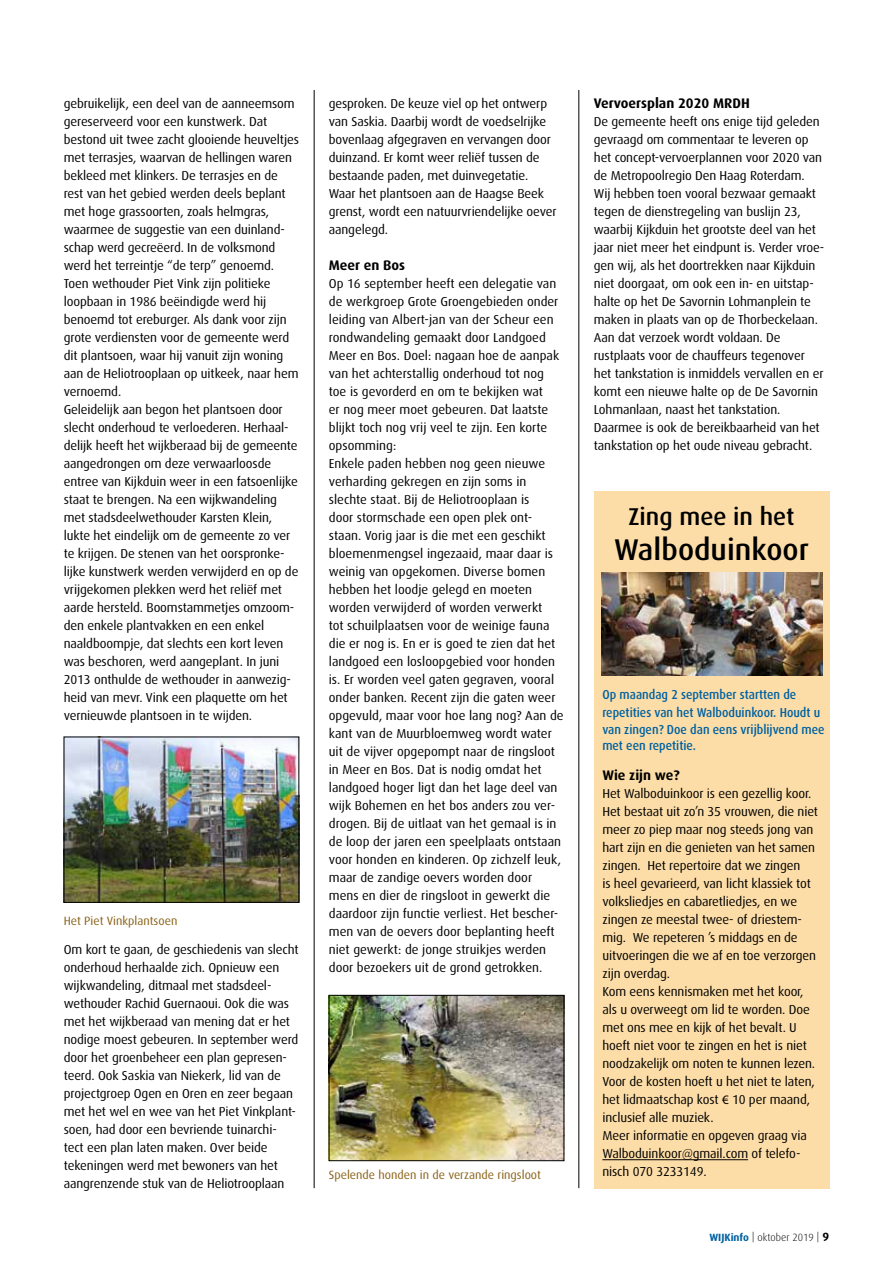
<style>
.page{position:relative;width:893px;height:1263px;background:#fff}
.page>*{position:absolute;margin:0;border:0;box-sizing:border-box;transform-origin:0 0}
.t1{font:500 30px "Dax";color:#000}
.t2{font:500 24.3px "Dax";color:#000}
.t3{font:700 13.8px "Dax";color:#000}
.t4{font:12.9px/18px "Dax";letter-spacing:-.01em;color:#000}
.t5{font:500 12.9px/18px "Dax";color:#0061a1;scale:.92 1}
.t6{font:12px "Dax";color:#896216}
.t7{font:300 10.5px "Dax";color:#000}
.s1{font-family:"Myriad Pro"}
.s2{font-weight:700;color:#0061a1}
.s3{font-weight:700;font-size:12px}
</style>
<div class="page">
<hr style="left:314px;top:90px;width:1px;height:1098px;background:#000">
<hr style="left:579px;top:90px;width:1px;height:1098px;background:#000">
<img style="left:66px;top:739px;width:231px;height:161px">
<img style="left:331px;top:997px;width:231px;height:162px">
<div style="left:329px;top:995px;width:235px;height:166px;border:1px solid #000"></div>
<div style="left:594px;top:491px;width:235px;height:697px;background:#fddda7"></div>
<hr style="left:602px;top:1159px;width:146px;height:1px;background:#000">
<img style="left:601px;top:572px;width:221px;height:104px">
<p class="t4" style="left:64px;top:95px;width:237px">gebruikelijk, een deel van de aanneemsom gereserveerd voor een kunstwerk. Dat bestond uit twee zacht glooiende heuveltjes met terrasjes, waarvan de hellingen waren bekleed met klinkers. De terrasjes en de rest van het gebied werden deels beplant met hoge grassoorten, zoals helmgras, waarmee de suggestie van een duinland&shy;schap werd gecreëerd. In de volksmond werd het terreintje “de terp” genoemd.<br>Toen wethouder Piet Vink zijn politieke loopbaan in 1986 beëindigde werd hij benoemd tot ereburger. Als dank voor zijn grote verdiensten voor de gemeente werd dit plantsoen, waar hij vanuit zijn woning aan de Heliotrooplaan op uitkeek, naar hem vernoemd.<br>Geleidelijk aan begon het plantsoen door slecht onderhoud te verloederen. Herhaal&shy;delijk heeft het wijkberaad bij de gemeente aangedrongen om deze verwaarloosde entree van Kijkduin weer in een fatsoenlijke staat te brengen. Na een wijkwandeling met stadsdeelwethouder Karsten Klein, lukte het eindelijk om de gemeente zo ver te krijgen. De stenen van het oorspronke&shy;lijke kunstwerk werden verwijderd en op de vrijgekomen plekken werd het reliëf met aarde hersteld. Boomstammetjes omzoom&shy;den enkele plantvakken en een enkel naaldboompje, dat slechts een kort leven was beschoren, werd aangeplant. In juni 2013 onthulde de wethouder in aanwezig&shy;heid van mevr. Vink een plaquette om het vernieuwde plantsoen in te wijden.</p>
<p class="t6" style="left:64px;top:914px;width:115px">Het Piet Vinkplantsoen</p>
<p class="t4" style="left:64px;top:941px;width:236px">Om kort te gaan, de geschiedenis van slecht onderhoud herhaalde zich. Opnieuw een wijkwandeling, ditmaal met stadsdeel&shy;wethouder Rachid Guernaoui. Ook die was met het wijkberaad van mening dat er het nodige moest gebeuren. In september werd door het groenbeheer een plan gepresen&shy;teerd. Ook Saskia van Niekerk, lid van de projectgroep Ogen en Oren en zeer begaan met het wel en wee van het Piet Vinkplant&shy;soen, had door een bevriende tuinarchi&shy;tect een plan laten maken. Over beide tekeningen werd met bewoners van het aangrenzende stuk van de Heliotrooplaan</p>
<p class="t4" style="left:329px;top:95px;width:229px">gesproken. De keuze viel op het ontwerp van Saskia. Daarbij wordt de voedselrijke bovenlaag afgegraven en vervangen door duinzand. Er komt weer reliëf tussen de bestaande paden, met duinvegetatie.<br>Waar het plantsoen aan de Haagse Beek grenst, wordt een natuurvriendelijke oever aangelegd.</p>
<p class="t3" style="left:329px;top:257px;width:78px">Meer en Bos</p>
<p class="t4" style="left:329px;top:275px;width:236px">Op 16 september heeft een delegatie van de werkgroep Grote Groengebieden onder leiding van Albert-jan van der Scheur een rondwandeling gemaakt door Landgoed Meer en Bos. Doel: nagaan hoe de aanpak van het achterstallig onderhoud tot nog toe is gevorderd en om te bekijken wat<br>er nog meer moet gebeuren. Dat laatste blijkt toch nog vrij veel te zijn. Een korte opsomming:<br>Enkele paden hebben nog geen nieuwe verharding gekregen en zijn soms in slechte staat. Bij de Heliotrooplaan is<br>door stormschade een open plek ont&shy;staan. Vorig jaar is die met een geschikt bloemenmengsel ingezaaid, maar daar is weinig van opgekomen. Diverse bomen hebben het loodje gelegd en moeten worden verwijderd of worden verwerkt<br>tot schuilplaatsen voor de weinige fauna die er nog is. En er is goed te zien dat het landgoed een losloopgebied voor honden is. Er worden veel gaten gegraven, vooral onder banken. Recent zijn die gaten weer opgevuld, maar voor hoe lang nog? Aan de kant van de Muurbloemweg wordt water uit de vijver opgepompt naar de ringsloot in Meer en Bos. Dat is nodig omdat het landgoed hoger ligt dan het lage deel van wijk Bohemen en het bos anders zou ver&shy;drogen. Bij de uitlaat van het gemaal is in de loop der jaren een speelplaats ontstaan voor honden en kinderen. Op zichzelf leuk, maar de zandige oevers worden door mens en dier de ringsloot in gewerkt die daardoor zijn functie verliest. Het bescher&shy;men van de oevers door beplanting heeft niet gewerkt: de jonge struikjes werden door bezoekers uit de grond getrokken.</p>
<p class="t6" style="left:329px;top:1168px;width:214px">Spelende honden in de verzande ringsloot</p>
<p class="t3" style="left:594px;top:95px;width:157px">Vervoersplan 2020 MRDH</p>
<p class="t4" style="left:594px;top:113px;width:232px">De gemeente heeft ons enige tijd geleden gevraagd om commentaar te leveren op het concept-vervoerplannen voor 2020 van de Metropoolregio Den Haag Roterdam.<br>Wij hebben toen vooral bezwaar gemaakt tegen de dienstregeling van buslijn 23, waarbij Kijkduin het grootste deel van het jaar niet meer het eindpunt is. Verder vroe&shy;gen wij, als het doortrekken naar Kijkduin niet doorgaat, om ook een in- en uitstap&shy;halte op het De Savornin Lohmanplein te maken in plaats van op de Thorbeckelaan.<br>Aan dat verzoek wordt voldaan. De rustplaats voor de chauffeurs tegenover het tankstation is inmiddels vervallen en er komt een nieuwe halte op de De Savornin Lohmanlaan, naast het tankstation.<br>Daarmee is ook de bereikbaarheid van het tankstation op het oude niveau gebracht.</p>
<h2 class="t2" style="left:629px;top:503px;width:167px">Zing mee in het</h2>
<h1 class="t1" style="left:614px;top:533px;width:196px">Walboduinkoor</h1>
<p class="t5" style="left:602px;top:686px;width:238px">Op maandag 2 september startten de repetities van het Walboduinkoor. Houdt u</p>
<p class="t5" style="left:602px;top:721px;width:243px;line-height:16.5px">van zingen? Doe dan eens vrijblijvend mee met een repetitie.</p>
<p class="t3" style="left:602px;top:768px;width:79px">Wie zijn we?</p>
<p class="t4" style="left:602px;top:785px;width:217px">Het Walboduinkoor is een gezellig koor.<br>Het bestaat uit zo’n 35 vrouwen, die niet meer zo piep maar nog steeds jong van hart zijn en die genieten van het samen zingen. Het repertoire dat we zingen<br>is heel gevarieerd, van licht klassiek tot volksliedjes en cabaretliedjes, en we zingen ze meestal twee- of driestem&shy;mig. We repeteren ’s middags en de uitvoeringen die we af en toe verzorgen zijn overdag.<br>Kom eens kennismaken met het koor, als u overweegt om lid te worden. Doe met ons mee en kijk of het bevalt. U hoeft niet voor te zingen en het is niet noodzakelijk om noten te kunnen lezen.<br>Voor de kosten hoeft u het niet te laten, het lidmaatschap kost <span class="s1">€</span> 10 per maand, inclusief alle muziek.<br>Meer informatie en opgeven graag via Walboduinkoor@gmail.com of telefo&shy;nisch 070 3233149.</p>
<p class="t7" style="left:709px;top:1232px;width:121px"><span class="s2">WIJKinfo</span> | oktober 2019 | <span class="s3">9</span></p>
</div>
